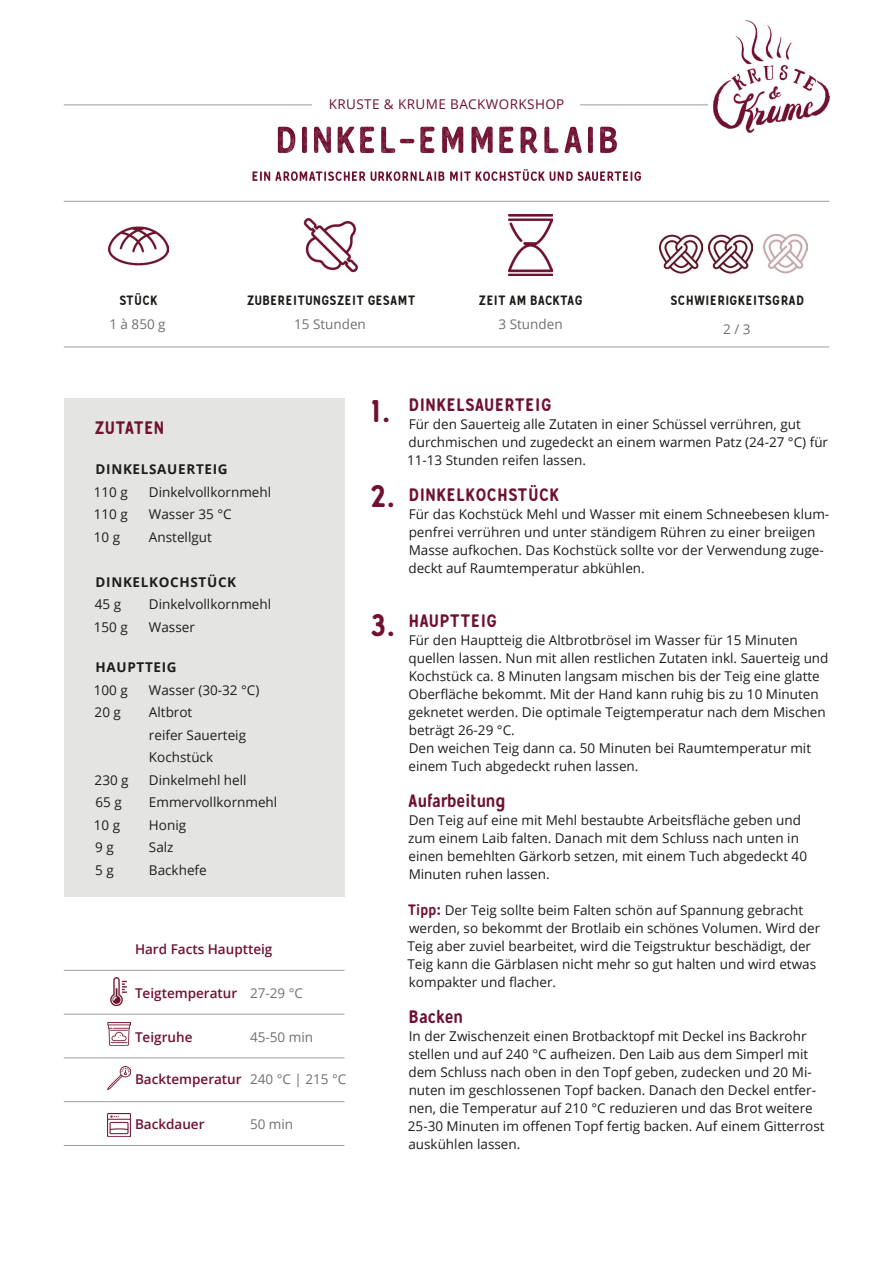
<style>
.page{position:relative;width:893px;height:1263px;background:#fff}
.page>*{position:absolute;margin:0;border:0;box-sizing:border-box;transform-origin:0 0}
.t1{font:30px "Gunnar";color:#701130}
.t2{font:18px "Gunnar";letter-spacing:.025em;color:#701130}
.t3{font:18px "Gunnar";letter-spacing:.045em;color:#701130}
.t4{font:13.5px/18px "Open Sans";color:#1d1d1b}
.t5{font:600 13.5px "Open Sans";color:#701130}
.t6{font:13.5px "Gunnar";letter-spacing:.05em;color:#1d1d1b}
.t7{font:700 13.5px "Open Sans";letter-spacing:.05em;color:#1d1d1b}
.t8{font:13.5px "Open Sans";color:#70706f}
.t9{font:13.5px "Open Sans";letter-spacing:.03em;color:#701130}
.s1{font-weight:400;color:#70706f}
.s2{font-family:"Gunnar";font-size:15px;color:#701130}
</style>
<div class="page">
<div style="left:64px;top:398px;width:280px;height:499px;background:#e4e4e3"></div>
<hr style="left:64px;top:105px;width:765px;height:1px;background:#9d9d9d">
<hr style="left:64px;top:201px;width:765px;height:1px;background:#9d9d9d">
<hr style="left:64px;top:347px;width:765px;height:1px;background:#9d9d9d">
<svg style="left:278px;top:127px;width:339px;height:26px"></svg>
<div style="left:313px;top:99px;width:267px;height:17px;background:#fff"></div>
<img style="left:709px;top:20px;width:120px;height:113px">
<img style="left:108px;top:226px;width:60px;height:40px">
<img style="left:509px;top:215px;width:44px;height:60px">
<img style="left:303px;top:218px;width:55px;height:55px">
<svg style="left:253px;top:169px;width:388px;height:12px"></svg>
<img style="left:110px;top:978px;width:17px;height:27px">
<hr style="left:64px;top:1014px;width:280px;height:1px;background:#9d9d9d">
<hr style="left:64px;top:1057px;width:280px;height:1px;background:#9d9d9d">
<hr style="left:64px;top:1101px;width:280px;height:1px;background:#9d9d9d">
<hr style="left:64px;top:1145px;width:280px;height:1px;background:#9d9d9d">
<hr style="left:64px;top:970px;width:280px;height:1px;background:#9d9d9d">
<img style="left:107px;top:1113px;width:23px;height:24px">
<img style="left:108px;top:1066px;width:22px;height:23px">
<img style="left:108px;top:1023px;width:23px;height:22px">
<img style="left:764px;top:233px;width:43px;height:41px">
<img style="left:659px;top:234px;width:44px;height:40px">
<img style="left:709px;top:234px;width:43px;height:40px">
<p class="t9" style="left:329px;top:95px;width:237px">KRUSTE &amp; KRUME BACKWORKSHOP</p>
<p class="t6" style="left:120px;top:292px;width:39px">STÜCK</p>
<p class="t8" style="left:109px;top:314px;width:58px">1 à 850 g</p>
<p class="t8" style="left:294px;top:314px;width:73px">15 Stunden</p>
<p class="t8" style="left:498px;top:315px;width:66px">3 Stunden</p>
<p class="t8" style="left:723px;top:320px;width:29px">2 / 3</p>
<p class="t6" style="left:247px;top:292px;width:169px">ZUBEREITUNGSZEIT GESAMT</p>
<p class="t6" style="left:479px;top:292px;width:105px">ZEIT AM BACKTAG</p>
<p class="t6" style="left:671px;top:292px;width:135px">SCHWIERIGKEITSGRAD</p>
<h2 class="t2" style="left:95px;top:416px;width:71px">ZUTATEN</h2>
<p class="t7" style="left:96px;top:460px;width:134px">DINKELSAUERTEIG</p>
<p class="t4" style="left:94px;top:482px;width:36px">110 g</p>
<p class="t4" style="left:149px;top:482px;width:124px">Dinkelvollkornmehl</p>
<p class="t4" style="left:94px;top:505px;width:36px">110 g</p>
<p class="t4" style="left:149px;top:505px;width:84px">Wasser 35 °C</p>
<p class="t4" style="left:94px;top:527px;width:28px">10 g</p>
<p class="t4" style="left:149px;top:527px;width:64px">Anstellgut</p>
<p class="t7" style="left:96px;top:572px;width:142px">DINKELKOCHSTÜCK</p>
<p class="t4" style="left:95px;top:595px;width:28px">45 g</p>
<p class="t4" style="left:149px;top:595px;width:124px">Dinkelvollkornmehl</p>
<p class="t4" style="left:94px;top:617px;width:36px">150 g</p>
<p class="t4" style="left:149px;top:617px;width:47px">Wasser</p>
<p class="t7" style="left:96px;top:658px;width:83px">HAUPTTEIG</p>
<p class="t4" style="left:94px;top:680px;width:36px">100 g</p>
<p class="t4" style="left:149px;top:680px;width:112px">Wasser (30-32 °C)</p>
<p class="t4" style="left:95px;top:703px;width:28px">20 g</p>
<p class="t4" style="left:149px;top:701px;width:99px;line-height:22.5px">Altbrot<br>reifer Sauerteig<br>Kochstück</p>
<p class="t4" style="left:95px;top:770px;width:36px">230 g</p>
<p class="t4" style="left:149px;top:770px;width:99px">Dinkelmehl hell</p>
<p class="t4" style="left:95px;top:793px;width:28px">65 g</p>
<p class="t4" style="left:149px;top:793px;width:130px">Emmervollkornmehl</p>
<p class="t4" style="left:94px;top:815px;width:28px">10 g</p>
<p class="t4" style="left:149px;top:815px;width:39px">Honig</p>
<p class="t4" style="left:95px;top:838px;width:20px">9 g</p>
<p class="t4" style="left:149px;top:838px;width:26px">Salz</p>
<p class="t4" style="left:95px;top:860px;width:20px">5 g</p>
<p class="t4" style="left:149px;top:860px;width:59px">Backhefe</p>
<p class="t5" style="left:135px;top:940px;width:139px">Hard Facts Hauptteig</p>
<p class="t5" style="left:135px;top:984px;width:170px">Teigtemperatur <span class="s1">27-29 °C</span></p>
<p class="t5" style="left:135px;top:1027px;width:59px">Teigruhe</p>
<p class="t8" style="left:250px;top:1027px;width:65px">45-50 min</p>
<p class="t5" style="left:135px;top:1070px;width:213px">Backtemperatur <span class="s1">240 °C | 215 °C</span></p>
<p class="t5" style="left:135px;top:1115px;width:71px">Backdauer</p>
<p class="t8" style="left:250px;top:1115px;width:45px">50 min</p>
<h1 class="t1" style="left:372px;top:393px;width:20px">1.</h1>
<h1 class="t1" style="left:371px;top:479px;width:25px">2.</h1>
<h1 class="t1" style="left:371px;top:608px;width:26px">3.</h1>
<h2 class="t2" style="left:409px;top:394px;width:144px">DINKELSAUERTEIG</h2>
<p class="t4" style="left:407px;top:415px;width:423px">Für den Sauerteig alle Zutaten in einer Schüssel verrühren, gut durchmischen und zugedeckt an einem warmen Patz (24-27 °C) für<br>11-13 Stunden reifen lassen.</p>
<h2 class="t3" style="left:409px;top:484px;width:152px">DINKELKOCHSTÜCK</h2>
<p class="t4" style="left:408px;top:505px;width:422px">Für das Kochstück Mehl und Wasser mit einem Schneebesen klum&shy;penfrei verrühren und unter ständigem Rühren zu einer breiigen Masse aufkochen. Das Kochstück sollte vor der Verwendung zuge&shy;deckt auf Raumtemperatur abkühlen.</p>
<h2 class="t2" style="left:409px;top:610px;width:90px">HAUPTTEIG</h2>
<p class="t4" style="left:408px;top:631px;width:422px">Für den Hauptteig die Altbrotbrösel im Wasser für 15 Minuten quellen lassen. Nun mit allen restlichen Zutaten inkl. Sauerteig und Kochstück ca. 8 Minuten langsam mischen bis der Teig eine glatte Oberfläche bekommt. Mit der Hand kann ruhig bis zu 10 Minuten geknetet werden. Die optimale Teigtemperatur nach dem Mischen beträgt 26-29 °C.<br>Den weichen Teig dann ca. 50 Minuten bei Raumtemperatur mit einem Tuch abgedeckt ruhen lassen.</p>
<h2 class="t2" style="left:409px;top:790px;width:98px">Aufarbeitung</h2>
<p class="t4" style="left:408px;top:811px;width:400px">Den Teig auf eine mit Mehl bestaubte Arbeitsfläche geben und zum einem Laib falten. Danach mit dem Schluss nach unten in einen bemehlten Gärkorb setzen, mit einem Tuch abgedeckt 40<br>Minuten ruhen lassen.</p>
<p class="t4" style="left:407px;top:901px;width:414px"><span class="s2">Tipp:</span> Der Teig sollte beim Falten schön auf Spannung gebracht werden, so bekommt der Brotlaib ein schönes Volumen. Wird der Teig aber zuviel bearbeitet, wird die Teigstruktur beschädigt, der Teig kann die Gärblasen nicht mehr so gut halten und wird etwas kompakter und flacher.</p>
<h2 class="t2" style="left:409px;top:1006px;width:55px">Backen</h2>
<p class="t4" style="left:408px;top:1027px;width:418px">In der Zwischenzeit einen Brotbacktopf mit Deckel ins Backrohr stellen und auf 240 °C aufheizen. Den Laib aus dem Simperl mit dem Schluss nach oben in den Topf geben, zudecken und 20 Mi&shy;nuten im geschlossenen Topf backen. Danach den Deckel entfer&shy;nen, die Temperatur auf 210 °C reduzieren und das Brot weitere 25-30 Minuten im offenen Topf fertig backen. Auf einem Gitterrost auskühlen lassen.</p>
</div>
